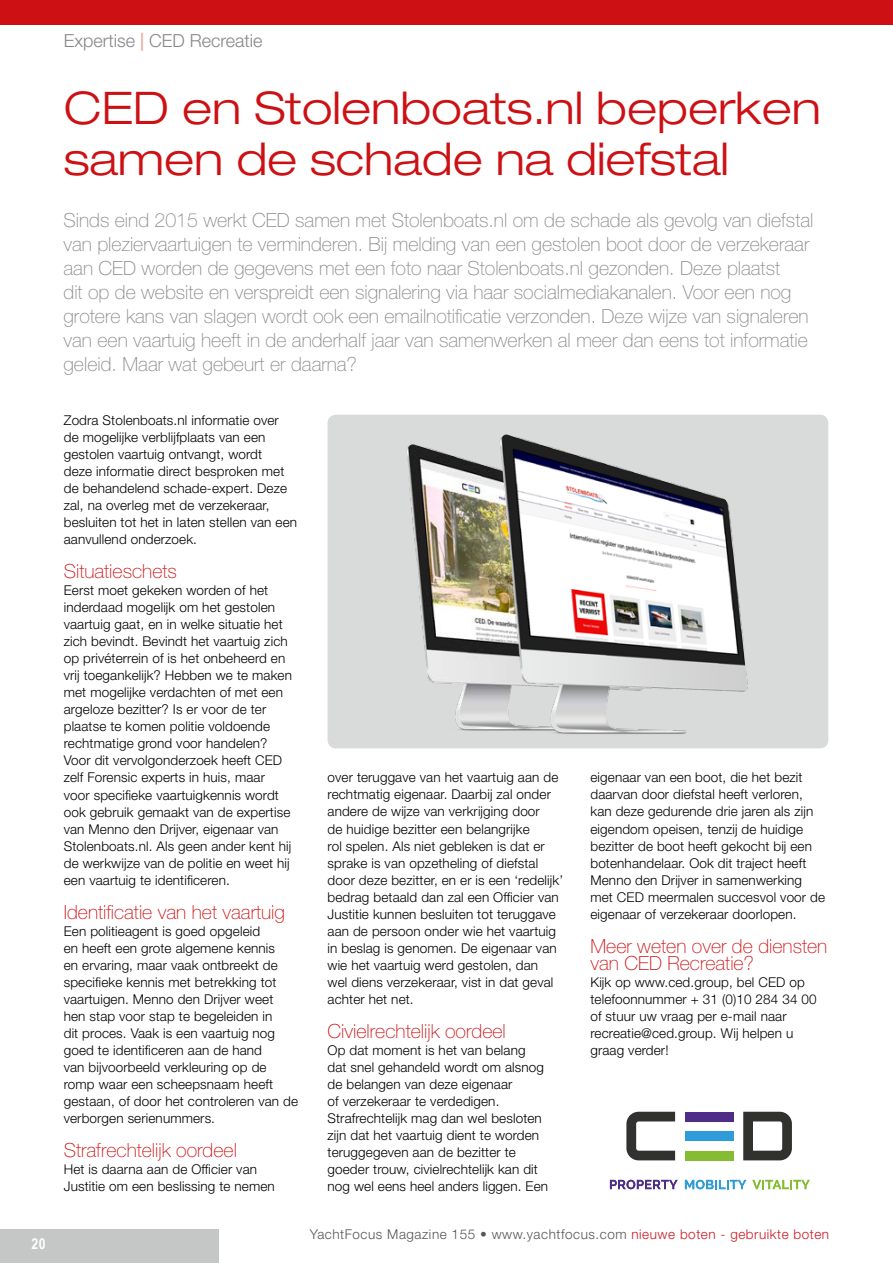
<style>
.page{position:relative;width:893px;height:1263px;background:#fff}
.page>*{position:absolute;margin:0;border:0;box-sizing:border-box;transform-origin:0 0}
.t1{font:300 expanded 45px/51px "Helvetica Neue LT Std";color:#cd1013}
.t2{font:100 19.5px/24px "Helvetica Neue LT Std";color:#868786}
.t3{font:100 19.5px/17px "Helvetica Neue LT Std";color:#cd1013}
.t4{font:300 18px "Helvetica Neue LT Std";color:#868786}
.t5{font:700 15px "Arial Narrow";color:#fff}
.t6{font:300 13.5px/17px "Helvetica Neue LT Std";letter-spacing:.01em;color:#000}
.t7{font:300 13.5px "Helvetica Neue LT Std";letter-spacing:.04em;color:#565655}
.s1{color:#e17e62}
.s2{color:#ce1a24}
</style>
<div class="page">
<div style="left:0;top:0;width:893px;height:25px;background:#cd1013"></div>
<svg style="left:610px;top:1180px;width:68px;height:9px"></svg>
<svg style="left:685px;top:1180px;width:61px;height:9px"></svg>
<svg style="left:752px;top:1180px;width:58px;height:9px"></svg>
<div style="left:685px;top:1112px;width:48px;height:9px;background:#4e2c87"></div>
<div style="left:685px;top:1131px;width:48px;height:10px;background:#2d9cd8"></div>
<div style="left:685px;top:1151px;width:48px;height:9px;background:#85bc31"></div>
<svg style="left:626px;top:1112px;width:49px;height:48px"></svg>
<svg style="left:743px;top:1112px;width:49px;height:48px"></svg>
<div style="left:0;top:1230px;width:219px;height:33px;background:#c5c6c6"></div>
<div style="left:328px;top:415px;width:500px;height:333px;background:#d9dada;border-radius:9px"></div>
<img style="left:407px;top:444px;width:70px;height:287px">
<img style="left:477px;top:434px;width:275px;height:315px">
<p class="t5" style="left:32px;top:1233px;width:16px">20</p>
<h3 class="t4" style="left:64px;top:29px;width:200px">Expertise <span class="s1">|</span> CED Recreatie</h3>
<h1 class="t1" style="left:64px;top:82px;width:759px">CED en Stolenboats.nl beperken samen de schade na diefstal</h1>
<p class="t2" style="left:64px;top:208px;width:751px">Sinds eind 2015 werkt CED samen met Stolenboats.nl om de schade als gevolg van diefstal van pleziervaartuigen te verminderen. Bij melding van een gestolen boot door de verzekeraar aan CED worden de gegevens met een foto naar Stolenboats.nl gezonden. Deze plaatst<br>dit op de website en verspreidt een signalering via haar socialmediakanalen. Voor een nog grotere kans van slagen wordt ook een emailnotificatie verzonden. Deze wijze van signaleren van een vaartuig heeft in de anderhalf jaar van samenwerken al meer dan eens tot informatie geleid. Maar wat gebeurt er daarna?</p>
<p class="t6" style="left:64px;top:412px;width:235px">Zodra Stolenboats.nl informatie over<br>de mogelijke verblijfplaats van een gestolen vaartuig ontvangt, wordt<br>deze informatie direct besproken met de behandelend schade-expert. Deze zal, na overleg met de verzekeraar, besluiten tot het in laten stellen van een aanvullend onderzoek.</p>
<h2 class="t3" style="left:64px;top:563px;width:115px">Situatieschets</h2>
<p class="t6" style="left:64px;top:582px;width:230px">Eerst moet gekeken worden of het inderdaad mogelijk om het gestolen vaartuig gaat, en in welke situatie het zich bevindt. Bevindt het vaartuig zich op privéterrein of is het onbeheerd en vrij toegankelijk? Hebben we te maken met mogelijke verdachten of met een argeloze bezitter? Is er voor de ter plaatse te komen politie voldoende rechtmatige grond voor handelen?<br>Voor dit vervolgonderzoek heeft CED zelf Forensic experts in huis, maar voor specifieke vaartuigkennis wordt ook gebruik gemaakt van de expertise van Menno den Drijver, eigenaar van Stolenboats.nl. Als geen ander kent hij de werkwijze van de politie en weet hij een vaartuig te identificeren.</p>
<h2 class="t3" style="left:64px;top:903px;width:223px">Identificatie van het vaartuig</h2>
<p class="t6" style="left:64px;top:922px;width:236px">Een politieagent is goed opgeleid<br>en heeft een grote algemene kennis<br>en ervaring, maar vaak ontbreekt de specifieke kennis met betrekking tot vaartuigen. Menno den Drijver weet hen stap voor stap te begeleiden in<br>dit proces. Vaak is een vaartuig nog goed te identificeren aan de hand<br>van bijvoorbeeld verkleuring op de romp waar een scheepsnaam heeft gestaan, of door het controleren van de verborgen serienummers.</p>
<h2 class="t3" style="left:64px;top:1141px;width:175px">Strafrechtelijk oordeel</h2>
<p class="t6" style="left:64px;top:1160px;width:213px">Het is daarna aan de Officier van<br>Justitie om een beslissing te nemen</p>
<p class="t6" style="left:328px;top:769px;width:237px">over teruggave van het vaartuig aan de rechtmatig eigenaar. Daarbij zal onder andere de wijze van verkrijging door<br>de huidige bezitter een belangrijke<br>rol spelen. Als niet gebleken is dat er sprake is van opzetheling of diefstal door deze bezitter, en er is een ‘redelijk’ bedrag betaald dan zal een Officier van Justitie kunnen besluiten tot teruggave aan de persoon onder wie het vaartuig in beslag is genomen. De eigenaar van wie het vaartuig werd gestolen, dan<br>wel diens verzekeraar, vist in dat geval achter het net.</p>
<h2 class="t3" style="left:328px;top:1022px;width:180px">Civielrechtelijk oordeel</h2>
<p class="t6" style="left:328px;top:1041px;width:222px">Op dat moment is het van belang<br>dat snel gehandeld wordt om alsnog de belangen van deze eigenaar<br>of verzekeraar te verdedigen.<br>Strafrechtelijk mag dan wel besloten zijn dat het vaartuig dient te worden teruggegeven aan de bezitter te goeder trouw, civielrechtelijk kan dit nog wel eens heel anders liggen. Een</p>
<p class="t6" style="left:590px;top:769px;width:236px">eigenaar van een boot, die het bezit daarvan door diefstal heeft verloren, kan deze gedurende drie jaren als zijn eigendom opeisen, tenzij de huidige bezitter de boot heeft gekocht bij een botenhandelaar. Ook dit traject heeft Menno den Drijver in samenwerking met CED meermalen succesvol voor de eigenaar of verzekeraar doorlopen.</p>
<h2 class="t3" style="left:590px;top:937px;width:238px">Meer weten over de diensten van CED Recreatie?</h2>
<p class="t6" style="left:590px;top:973px;width:228px">Kijk op www.ced.group, bel CED op telefoonnummer + 31 (0)10 284 34 00 of stuur uw vraag per e-mail naar recreatie@ced.group. Wij helpen u graag verder!</p>
<p class="t7" style="left:310px;top:1226px;width:521px">YachtFocus Magazine 155 • www.yachtfocus.com <span class="s2">nieuwe boten - gebruikte boten</span></p>
</div>
